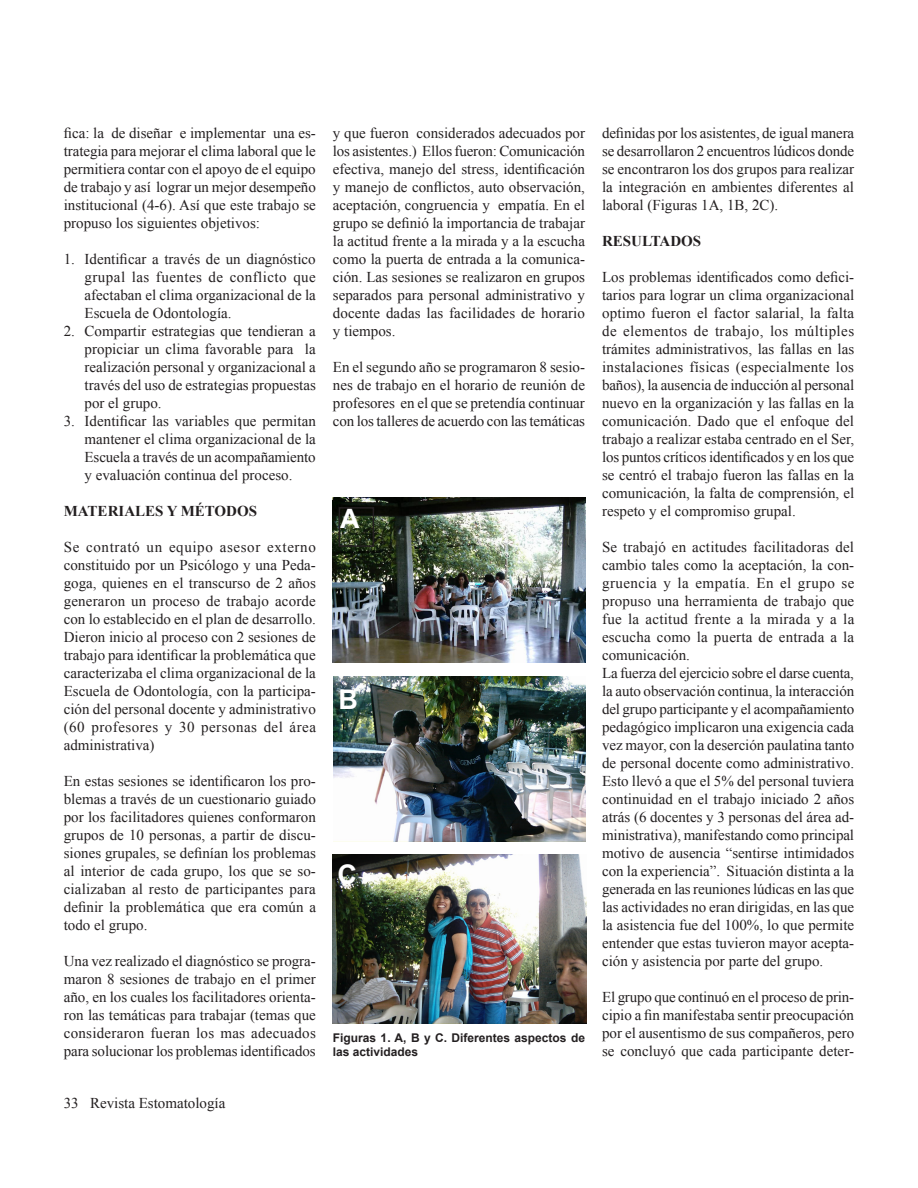
<style>
.page{position:relative;width:918px;height:1188px;background:#fff}
.page>*{position:absolute;margin:0;border:0;box-sizing:border-box;transform-origin:0 0}
.t1{font:700 27px "Arial";color:#fff}
.t2{font:15px/18px "Times New Roman";color:#231f20;text-align:justify}
.t3{font:700 15px "Times New Roman";color:#231f20}
.t4{font:700 12px/13.5px "Arial";color:#231f20}
</style>
<div class="page">
<img style="left:333px;top:498px;width:252px;height:165px">
<img style="left:334px;top:676px;width:251px;height:165px">
<img style="left:333px;top:855px;width:254px;height:169px">
<div style="left:339px;top:507px;width:35px;height:40px;border:2px solid #231f20"></div>
<p class="t2" style="left:64px;top:124px;width:254px">fica: la de diseñar e implementar una es&shy;trategia para mejorar el clima laboral que le permitiera contar con el apoyo de el equipo de trabajo y así lograr un mejor desempeño institucional (4-6). Así que este trabajo se propuso los siguientes objetivos:</p>
<p class="t2" style="left:85px;top:250px;width:233px;text-indent:-21px">1. Identificar a través de un diagnóstico grupal las fuentes de conflicto que afectaban el clima organizacional de la Escuela de Odontología.</p>
<p class="t2" style="left:85px;top:322px;width:233px;text-indent:-21px">2. Compartir estrategias que tendieran a propiciar un clima favorable para la realización personal y organizacional a través del uso de estrategias propuestas por el grupo.</p>
<p class="t2" style="left:85px;top:412px;width:233px;text-indent:-21px">3. Identificar las variables que permitan mantener el clima organizacional de la Escuela a través de un acompañamiento y evaluación continua del proceso.</p>
<p class="t3" style="left:64px;top:501px;width:195px">MATERIALES Y MÉTODOS</p>
<p class="t2" style="left:64px;top:538px;width:254px">Se contrató un equipo asesor externo constituido por un Psicólogo y una Peda&shy;goga, quienes en el transcurso de 2 años generaron un proceso de trabajo acorde con lo establecido en el plan de desarrollo.<br>Dieron inicio al proceso con 2 sesiones de trabajo para identificar la problemática que caracterizaba el clima organizacional de la Escuela de Odontología, con la participa&shy;ción del personal docente y administrativo (60 profesores y 30 personas del área administrativa)</p>
<p class="t2" style="left:64px;top:772px;width:254px">En estas sesiones se identificaron los pro&shy;blemas a través de un cuestionario guiado por los facilitadores quienes conformaron grupos de 10 personas, a partir de discu&shy;siones grupales, se definían los problemas al interior de cada grupo, los que se so&shy;cializaban al resto de participantes para definir la problemática que era común a todo el grupo.</p>
<p class="t2" style="left:64px;top:952px;width:254px">Una vez realizado el diagnóstico se progra&shy;maron 8 sesiones de trabajo en el primer año, en los cuales los facilitadores orienta&shy;ron las temáticas para trabajar (temas que consideraron fueran los mas adecuados para solucionar los problemas identificados</p>
<p class="t2" style="left:64px;top:1093px;width:163px">33 Revista Estomatología</p>
<p class="t2" style="left:333px;top:124px;width:254px">y que fueron considerados adecuados por los asistentes.) Ellos fueron: Comunicación efectiva, manejo del stress, identificación y manejo de conflictos, auto observación, aceptación, congruencia y empatía. En el grupo se definió la importancia de trabajar la actitud frente a la mirada y a la escucha como la puerta de entrada a la comunica&shy;ción. Las sesiones se realizaron en grupos separados para personal administrativo y docente dadas las facilidades de horario y tiempos.</p>
<p class="t2" style="left:333px;top:358px;width:254px">En el segundo año se programaron 8 sesio&shy;nes de trabajo en el horario de reunión de profesores en el que se pretendía continuar con los talleres de acuerdo con las temáticas</p>
<h1 class="t1" style="left:340px;top:501px;width:21px">A</h1>
<h1 class="t1" style="left:338px;top:681px;width:21px">B</h1>
<h1 class="t1" style="left:338px;top:857px;width:21px">C</h1>
<p class="t4" style="left:333px;top:1032px;width:254px">Figuras 1. A, B y C. Diferentes aspectos de las actividades</p>
<p class="t2" style="left:602px;top:124px;width:254px">definidas por los asistentes, de igual manera se desarrollaron 2 encuentros lúdicos donde se encontraron los dos grupos para realizar la integración en ambientes diferentes al laboral (Figuras 1A, 1B, 2C).</p>
<p class="t3" style="left:602px;top:231px;width:101px">RESULTADOS</p>
<p class="t2" style="left:602px;top:268px;width:254px">Los problemas identificados como defici&shy;tarios para lograr un clima organizacional optimo fueron el factor salarial, la falta de elementos de trabajo, los múltiples trámites administrativos, las fallas en las instalaciones físicas (especialmente los baños), la ausencia de inducción al personal nuevo en la organización y las fallas en la comunicación. Dado que el enfoque del trabajo a realizar estaba centrado en el Ser, los puntos críticos identificados y en los que se centró el trabajo fueron las fallas en la comunicación, la falta de comprensión, el respeto y el compromiso grupal.</p>
<p class="t2" style="left:602px;top:538px;width:254px;text-align:left">Se trabajó en actitudes facilitadoras del cambio tales como la aceptación, la con&shy;gruencia y la empatía. En el grupo se propuso una herramienta de trabajo que fue la actitud frente a la mirada y a la escucha como la puerta de entrada a la comunicación.<br>La fuerza del ejercicio sobre el darse cuenta, la auto observación continua, la interacción del grupo participante y el acompañamiento pedagógico implicaron una exigencia cada vez mayor, con la deserción paulatina tanto de personal docente como administrativo.<br>Esto llevó a que el 5% del personal tuviera continuidad en el trabajo iniciado 2 años atrás (6 docentes y 3 personas del área ad&shy;ministrativa), manifestando como principal motivo de ausencia “sentirse intimidados con la experiencia”. Situación distinta a la generada en las reuniones lúdicas en las que las actividades no eran dirigidas, en las que la asistencia fue del 100%, lo que permite entender que estas tuvieron mayor acepta&shy;ción y asistencia por parte del grupo.</p>
<p class="t2" style="left:602px;top:988px;width:254px">El grupo que continuó en el proceso de prin&shy;cipio a fin manifestaba sentir preocupación por el ausentismo de sus compañeros, pero se concluyó que cada participante deter-</p>
</div>
